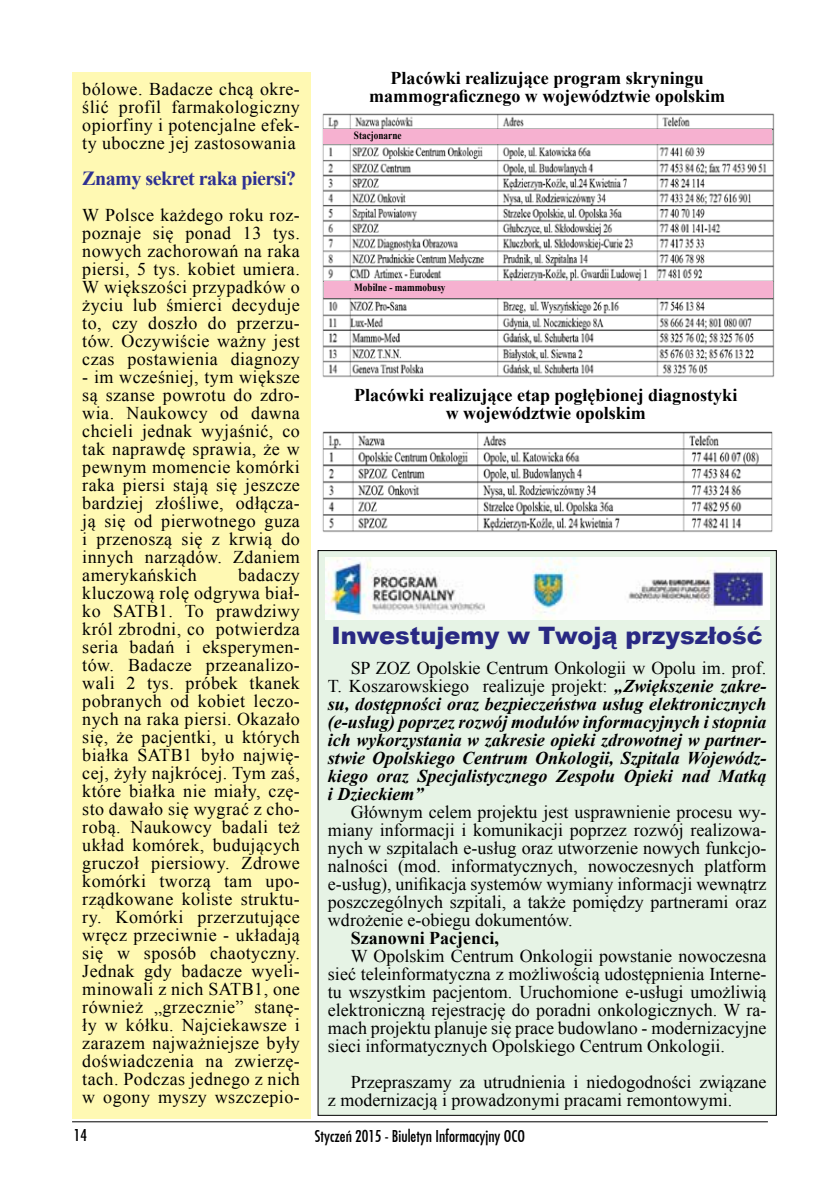
<style>
.page{position:relative;width:840px;height:1191px;background:#fff}
.page>*{position:absolute;margin:0;border:0;box-sizing:border-box;transform-origin:0 0}
.t1{font:900 24px "Arial";color:#292983}
.t2{font:700 20px "Times New Roman";letter-spacing:-.025em;color:#2e3092}
.t3{font:18px/18px "Times New Roman";letter-spacing:.025em;color:#000;text-align:justify}
.t4{font:italic 700 18px/18px "Times New Roman";color:#000;text-align:justify}
.t5{font:700 18px/18px "Times New Roman";color:#000;text-align:center}
.t6{font:18px/18px "Times New Roman";color:#000}
.t7{font:16px "Fujiyama";color:#000}
.t8{font:700 11px "Times New Roman";color:#000;scale:.84 1}
.s1{font-weight:400;font-style:normal}
</style>
<div class="page">
<hr style="left:72px;top:1121px;width:695px;height:1px;background:#000">
<div style="left:72px;top:72px;width:238px;height:1047px;background:#fff9b3"></div>
<div style="left:318px;top:550px;width:457px;height:565px;background:#e6f3e5"></div>
<img style="left:325px;top:557px;width:443px;height:63px">
<img style="left:322px;top:113px;width:453px;height:265px">
<img style="left:322px;top:431px;width:451px;height:102px">
<div style="left:323px;top:129px;width:449px;height:15px;background:#f6b1d0"></div>
<div style="left:324px;top:281px;width:448px;height:17px;background:#f6b1d0"></div>
<p class="t3" style="left:82px;top:79px;width:219px">bólowe. Badacze chcą okre&shy;ślić profil farmakologiczny opiorfiny i potencjalne efek&shy;ty uboczne jej zastosowania</p>
<p class="t2" style="left:82px;top:164px;width:215px">Znamy sekret raka piersi?</p>
<p class="t3" style="left:82px;top:205px;width:219px">W Polsce każdego roku roz&shy;poznaje się ponad 13 tys. nowych zachorowań na raka piersi, 5 tys. kobiet umiera.<br>W większości przypadków o życiu lub śmierci decyduje to, czy doszło do przerzu&shy;tów. Oczywiście ważny jest czas postawienia diagnozy</p>
<p class="t3" style="left:82px;top:367px;width:219px">- im wcześniej, tym większe są szanse powrotu do zdro&shy;wia. Naukowcy od dawna chcieli jednak wyjaśnić, co tak naprawdę sprawia, że w pewnym momencie komórki raka piersi stają się jeszcze bardziej złośliwe, odłącza&shy;ją się od pierwotnego guza i przenoszą się z krwią do innych narządów. Zdaniem amerykańskich</p>
<p class="t3" style="left:82px;top:565px;width:219px;text-indent:156px">badaczy kluczową rolę odgrywa biał&shy;ko SATB1. To prawdziwy król zbrodni, co potwierdza seria badań i eksperymen&shy;tów. Badacze przeanalizo&shy;wali 2 tys. próbek tkanek pobranych od kobiet leczo&shy;nych na raka piersi. Okazało się, że pacjentki, u których białka SATB1 było najwię&shy;cej, żyły najkrócej. Tym zaś, które białka nie miały, czę&shy;sto dawało się wygrać z cho&shy;robą. Naukowcy badali też układ komórek, budujących gruczoł piersiowy. Zdrowe komórki tworzą tam upo&shy;rządkowane koliste struktu&shy;ry. Komórki przerzutujące wręcz przeciwnie - układają się w sposób chaotyczny.<br>Jednak gdy badacze wyeli&shy;minowali z nich SATB1, one również „grzecznie” stanę&shy;ły w kółku. Najciekawsze i zarazem najważniejsze były doświadczenia na zwierzę&shy;tach. Podczas jednego z nich w ogony myszy wszczepio-</p>
<p class="t5" style="left:369px;top:69px;width:357px">Placówki realizujące program skryningu mammograficznego w województwie opolskim</p>
<p class="t8" style="left:353px;top:127px;width:58px">Stacjonarne</p>
<p class="t8" style="left:354px;top:280px;width:110px">Mobilne - mammobusy</p>
<p class="t5" style="left:354px;top:385px;width:384px">Placówki realizujące etap pogłębionej diagnostyki w województwie opolskim</p>
<h1 class="t1" style="left:331px;top:617px;width:433px">Inwestujemy w Twoją przyszłość</h1>
<p class="t4" style="left:328px;top:658px;width:439px;text-indent:23px"><span class="s1">SP ZOZ Opolskie Centrum Onkologii w Opolu im. prof.<br>T. Koszarowskiego realizuje projekt:</span> „Zwiększenie zakre&shy;su, dostępności oraz bezpieczeństwa usług elektronicznych (e-usług) poprzez rozwój modułów informacyjnych i stopnia ich wykorzystania w zakresie opieki zdrowotnej w partner&shy;stwie Opolskiego Centrum Onkologii, Szpitala Wojewódz&shy;kiego oraz Specjalistycznego Zespołu Opieki nad Matką i Dzieckiem”</p>
<p class="t3" style="left:328px;top:802px;width:439px;text-indent:23px">Głównym celem projektu jest usprawnienie procesu wy&shy;miany informacji i komunikacji poprzez rozwój realizowa&shy;nych w szpitalach e-usług oraz utworzenie nowych funkcjo&shy;nalności (mod. informatycznych, nowoczesnych platform e-usług), unifikacja systemów wymiany informacji wewnątrz poszczególnych szpitali, a także pomiędzy partnerami oraz wdrożenie e-obiegu dokumentów.</p>
<p class="t5" style="left:350px;top:928px;width:149px">Szanowni Pacjenci,</p>
<p class="t3" style="left:328px;top:946px;width:439px;text-indent:23px">W Opolskim Centrum Onkologii powstanie nowoczesna sieć teleinformatyczna z możliwością udostępnienia Interne&shy;tu wszystkim pacjentom. Uruchomione e-usługi umożliwią elektroniczną rejestrację do poradni onkologicznych. W ra&shy;mach projektu planuje się prace budowlano - modernizacyjne sieci informatycznych Opolskiego Centrum Onkologii.</p>
<p class="t6" style="left:328px;top:1072px;width:439px;text-indent:23px">Przepraszamy za utrudnienia i niedogodności związane z modernizacją i prowadzonymi pracami remontowymi.</p>
<p class="t7" style="left:74px;top:1124px;width:15px">14</p>
<p class="t7" style="left:315px;top:1125px;width:211px">Styczeń 2015 - Biuletyn Informacyjny OCO</p>
</div>
